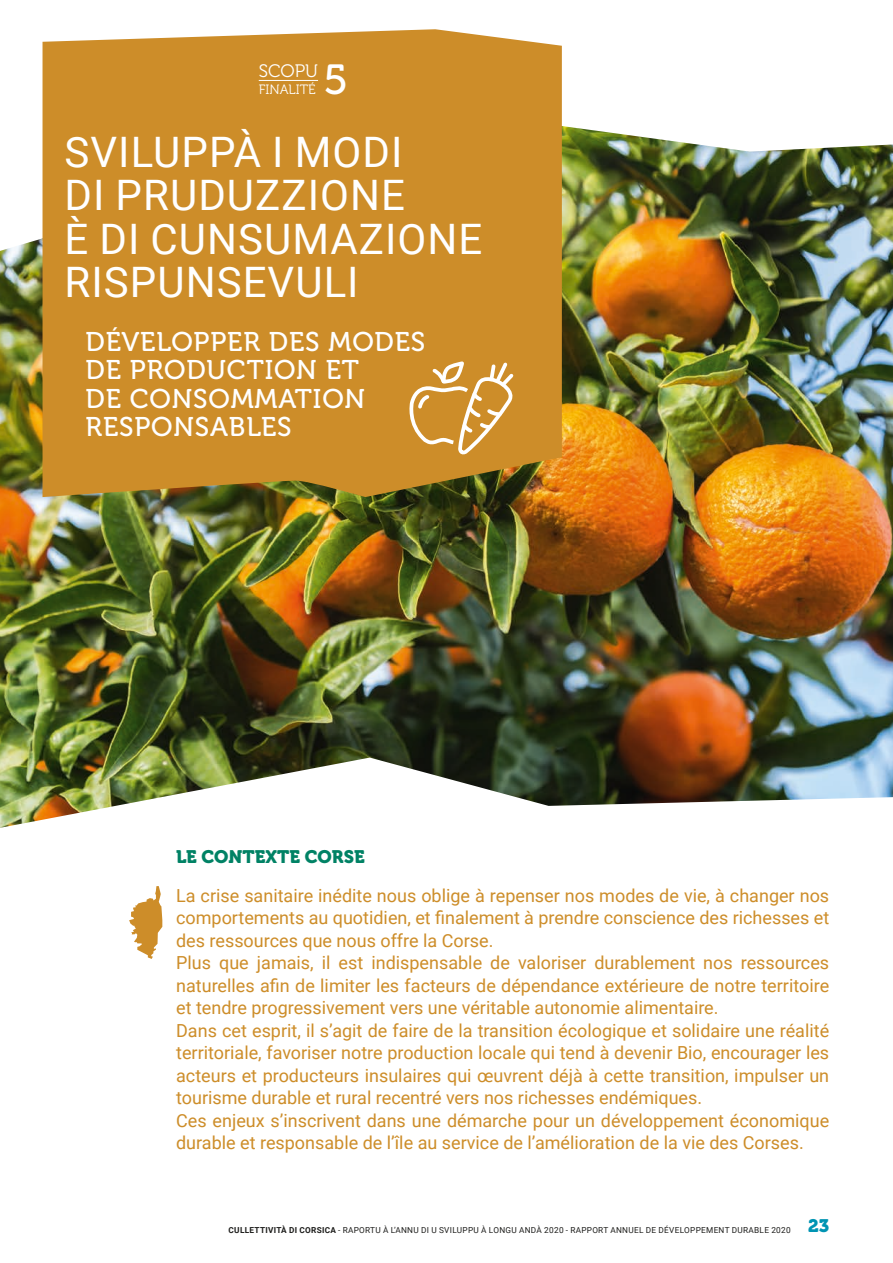
<style>
.page{position:relative;width:893px;height:1263px;background:#fff}
.page>*{position:absolute;margin:0;border:0;box-sizing:border-box;transform-origin:0 0}
.t1{font:42px/43.5px "Roboto";letter-spacing:.025em;color:#fff}
.t2{font:42px "Museo 500";color:#fff}
.t3{font:27px/28.5px "Museo 500";letter-spacing:.03em;color:#fff}
.t4{font:18px/22.5px "Roboto";color:#cd8d29}
.t5{font:18px "Museo 900";color:#008265}
.t6{font:18px "Museo 300";color:#fff}
.t7{font:13.5px "Museo 300";color:#fff}
.t8{font:8.25px "Roboto";letter-spacing:.035em;color:#1d1d1b}
.s1{font-weight:700}
.s2{font-family:"Museo 900";font-size:18px;color:#0094b3}
</style>
<div class="page">
<img style="left:0;top:113px;width:893px;height:715px">
<div style="left:43px;top:29px;width:519px;height:468px;background:#cd8d29"></div>
<hr style="left:259px;top:80px;width:59px;height:1px;background:#fff">
<svg style="left:408px;top:359px;width:109px;height:175px;background:#a27f37"></svg>
<svg style="left:129px;top:886px;width:33px;height:73px"></svg>
<p class="t6" style="left:259px;top:62px;width:61px">SCOPU</p>
<p class="t7" style="left:259px;top:82px;width:58px">FINALITÉ</p>
<h1 class="t2" style="left:324px;top:56px;width:26px">5</h1>
<h1 class="t1" style="left:65px;top:129px;width:419px">SVILUPPÀ I MODI<br>DI PRUDUZZIONE<br>È DI CUNSUMAZIONE<br>RISPUNSEVULI</h1>
<h2 class="t3" style="left:86px;top:328px;width:341px">DÉVELOPPER DES MODES<br>DE PRODUCTION ET<br>DE CONSOMMATION<br>RESPONSABLES</h2>
<p class="t5" style="left:176px;top:846px;width:190px">LE CONTEXTE CORSE</p>
<p class="t4" style="left:176px;top:883px;width:655px">La crise sanitaire inédite nous oblige à repenser nos modes de vie, à changer nos comportements au quotidien, et finalement à prendre conscience des richesses et des ressources que nous offre la Corse.<br>Plus que jamais, il est indispensable de valoriser durablement nos ressources naturelles afin de limiter les facteurs de dépendance extérieure de notre territoire et tendre progressivement vers une véritable autonomie alimentaire.<br>Dans cet esprit, il s’agit de faire de la transition écologique et solidaire une réalité territoriale, favoriser notre production locale qui tend à devenir Bio, encourager les acteurs et producteurs insulaires qui œuvrent déjà à cette transition, impulser un tourisme durable et rural recentré vers nos richesses endémiques.<br>Ces enjeux s’inscrivent dans une démarche pour un développement économique durable et responsable de l’île au service de l’amélioration de la vie des Corses.</p>
<p class="t8" style="left:229px;top:1224px;width:602px"><span class="s1">CULLETTIVITÀ DI CORSICA</span> - RAPORTU À L’ANNU DI U SVILUPPU À LONGU ANDÀ 2020 - RAPPORT ANNUEL DE DÉVELOPPEMENT DURABLE 2020 <span class="s2">23</span></p>
</div>
